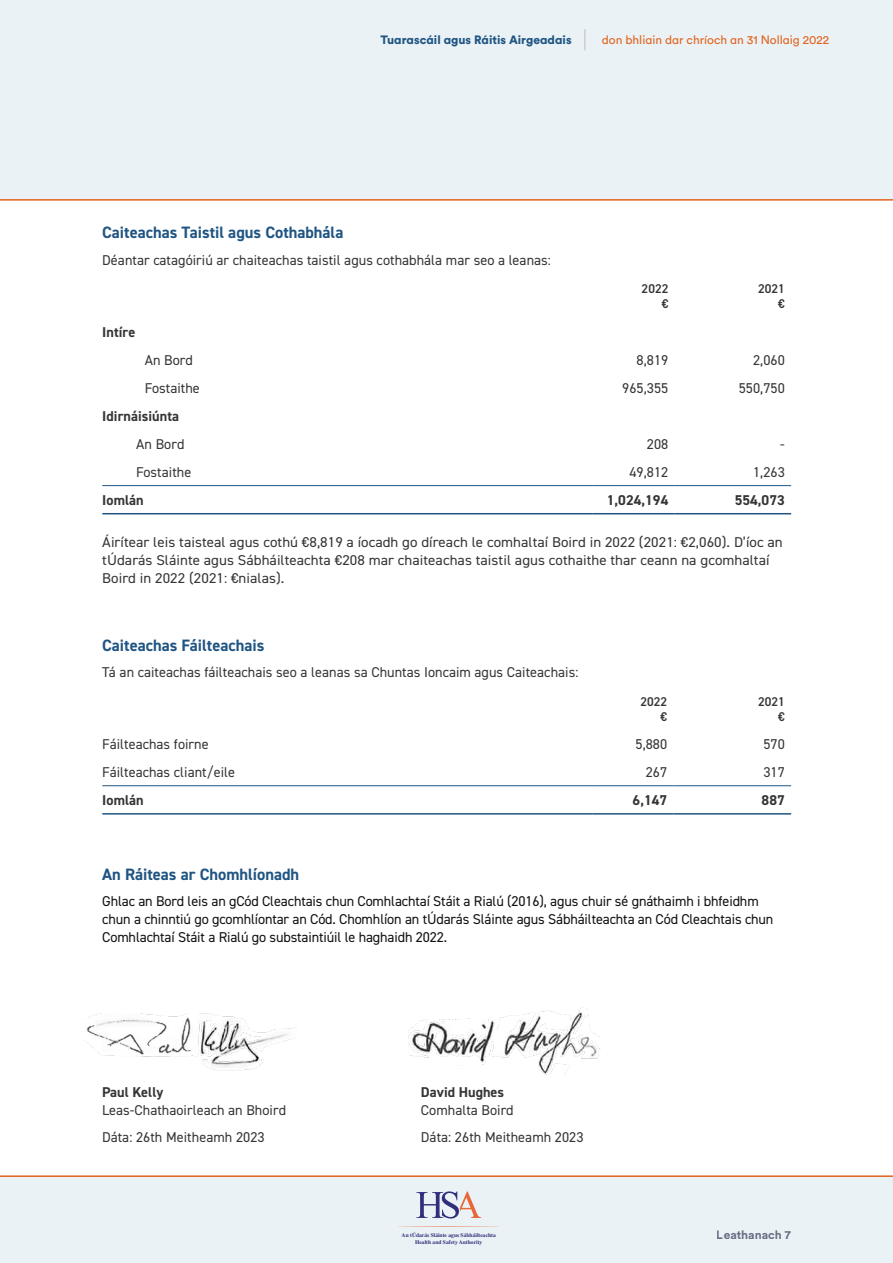
<style>
.page{position:relative;width:893px;height:1263px;background:#fff}
.page>*{position:absolute;margin:0;border:0;box-sizing:border-box;transform-origin:0 0}
.t1{font:700 16.5px "DIN2014";color:#205583}
.t2{font:14.25px/26.5px "DIN2014";letter-spacing:.005em;color:#363536}
.t3{font:14.25px/18px "DIN2014";letter-spacing:-.01em;color:#111110}
.t4{font:14.25px/18px "DIN2014";letter-spacing:.005em;color:#363536;scale:1.05 1}
.t5{font:700 14.25px "DIN2014";letter-spacing:.005em;color:#363536}
.t6{font:600 12.75px/15px "DIN2014";letter-spacing:.005em;color:#363536;text-align:right}
.t7{font:12px "VM Circular Chat";color:#e1631d}
.t8{font:900 12px "VM Circular Yell";color:#205583}
.t9{font:700 12px "Circular Std";letter-spacing:.005em;color:#6d7388}
.t10{font:700 5.55px/6.6px "Times";color:#312f7c;text-align:center}
.s1{font-family:"VM Circular Chat";font-weight:400;font-size:22.8px;color:#bcbdc0}
</style>
<div class="page">
<div style="left:0;top:0;width:893px;height:200px;background:#eaf2f5"></div>
<div style="left:0;top:1176px;width:893px;height:87px;background:#eaf2f5"></div>
<hr style="left:0;top:199px;width:893px;height:2px;background:#e1631d">
<hr style="left:0;top:1175px;width:893px;height:2px;background:#e1631d">
<svg style="left:398px;top:1226px;width:101px;height:1px"></svg>
<svg style="left:416px;top:1191px;width:65px;height:27px"></svg>
<hr style="left:102px;top:513px;width:491px;height:1px;background:#205583">
<hr style="left:593px;top:513px;width:82px;height:1px;background:#205583">
<hr style="left:675px;top:513px;width:116px;height:1px;background:#205583">
<hr style="left:102px;top:485px;width:491px;height:1px;background:#205583">
<hr style="left:593px;top:485px;width:82px;height:1px;background:#205583">
<hr style="left:675px;top:485px;width:116px;height:1px;background:#205583">
<hr style="left:102px;top:813px;width:491px;height:2px;background:#205583">
<hr style="left:593px;top:813px;width:81px;height:2px;background:#205583">
<hr style="left:674px;top:813px;width:117px;height:2px;background:#205583">
<hr style="left:102px;top:785px;width:491px;height:1px;background:#205583">
<hr style="left:593px;top:785px;width:81px;height:1px;background:#205583">
<hr style="left:674px;top:785px;width:117px;height:1px;background:#205583">
<img style="left:408px;top:1008px;width:192px;height:67px">
<img style="left:87px;top:1013px;width:210px;height:58px">
<p class="t8" style="left:380px;top:31px;width:208px">Tuarascáil agus Ráitis Airgeadais <span class="s1">|</span></p>
<p class="t7" style="left:602px;top:31px;width:229px">don bhliain dar chríoch an 31 Nollaig 2022</p>
<p class="t1" style="left:102px;top:222px;width:243px">Caiteachas Taistil agus Cothabhála</p>
<p class="t2" style="left:102px;top:246px;width:450px">Déantar catagóiriú ar chaiteachas taistil agus cothabhála mar seo a leanas:</p>
<p class="t5" style="left:102px;top:322px;width:35px">Intíre</p>
<p class="t6" style="left:642px;top:281px;width:28px">2022 €</p>
<p class="t6" style="left:758px;top:281px;width:28px">2021 €</p>
<p class="t2" style="left:145px;top:346px;width:50px">An Bord</p>
<p class="t2" style="left:637px;top:346px;width:33px">8,819</p>
<p class="t2" style="left:753px;top:346px;width:33px">2,060</p>
<p class="t2" style="left:145px;top:374px;width:57px">Fostaithe</p>
<p class="t2" style="left:622px;top:374px;width:48px">965,355</p>
<p class="t2" style="left:739px;top:374px;width:48px">550,750</p>
<p class="t5" style="left:102px;top:406px;width:78px">Idirnáisiúnta</p>
<p class="t2" style="left:136px;top:431px;width:50px">An Bord</p>
<p class="t2" style="left:647px;top:431px;width:23px">208</p>
<p class="t2" style="left:780px;top:431px;width:6px">-</p>
<p class="t2" style="left:136px;top:459px;width:57px">Fostaithe</p>
<p class="t2" style="left:629px;top:459px;width:40px">49,812</p>
<p class="t2" style="left:753px;top:459px;width:33px">1,263</p>
<p class="t5" style="left:102px;top:491px;width:43px">Iomlán</p>
<p class="t5" style="left:607px;top:491px;width:63px">1,024,194</p>
<p class="t5" style="left:735px;top:491px;width:52px">554,073</p>
<p class="t4" style="left:102px;top:533px;width:650px">Áirítear leis taisteal agus cothú €8,819 a íocadh go díreach le comhaltaí Boird in 2022 (2021: €2,060). D’íoc an tÚdarás Sláinte agus Sábháilteachta €208 mar chaiteachas taistil agus cothaithe thar ceann na gcomhaltaí<br>Boird in 2022 (2021: €nialas).</p>
<p class="t1" style="left:102px;top:634px;width:164px">Caiteachas Fáilteachais</p>
<p class="t2" style="left:102px;top:659px;width:478px">Tá an caiteachas fáilteachais seo a leanas sa Chuntas Ioncaim agus Caiteachais:</p>
<p class="t6" style="left:640px;top:694px;width:28px">2022 €</p>
<p class="t6" style="left:758px;top:694px;width:28px">2021 €</p>
<p class="t2" style="left:102px;top:731px;width:108px">Fáilteachas foirne</p>
<p class="t2" style="left:635px;top:731px;width:33px">5,880</p>
<p class="t2" style="left:763px;top:731px;width:23px">570</p>
<p class="t2" style="left:102px;top:759px;width:134px">Fáilteachas cliant/eile</p>
<p class="t2" style="left:646px;top:759px;width:23px">267</p>
<p class="t2" style="left:763px;top:759px;width:23px">317</p>
<p class="t5" style="left:102px;top:791px;width:43px">Iomlán</p>
<p class="t5" style="left:633px;top:791px;width:36px">6,147</p>
<p class="t5" style="left:762px;top:791px;width:25px">887</p>
<p class="t1" style="left:102px;top:863px;width:199px">An Ráiteas ar Chomhlíonadh</p>
<p class="t3" style="left:102px;top:892px;width:673px">Ghlac an Bord leis an gCód Cleachtais chun Comhlachtaí Stáit a Rialú (2016), agus chuir sé gnáthaimh i bhfeidhm chun a chinntiú go gcomhlíontar an Cód. Chomhlíon an tÚdarás Sláinte agus Sábháilteachta an Cód Cleachtais chun<br>Comhlachtaí Stáit a Rialú go substaintiúil le haghaidh 2022.</p>
<p class="t5" style="left:102px;top:1083px;width:63px">Paul Kelly</p>
<p class="t2" style="left:102px;top:1097px;width:186px">Leas-Chathaoirleach an Bhoird<br>Dáta: 26th Meitheamh 2023</p>
<p class="t5" style="left:421px;top:1083px;width:85px">David Hughes</p>
<p class="t2" style="left:421px;top:1097px;width:164px">Comhalta Boird<br>Dáta: 26th Meitheamh 2023</p>
<p class="t10" style="left:402px;top:1231px;width:96px">An tÚdarás Sláinte agus Sábháilteachta<br>Health and Safety Authority</p>
<p class="t9" style="left:717px;top:1226px;width:75px">Leathanach 7</p>
</div>
